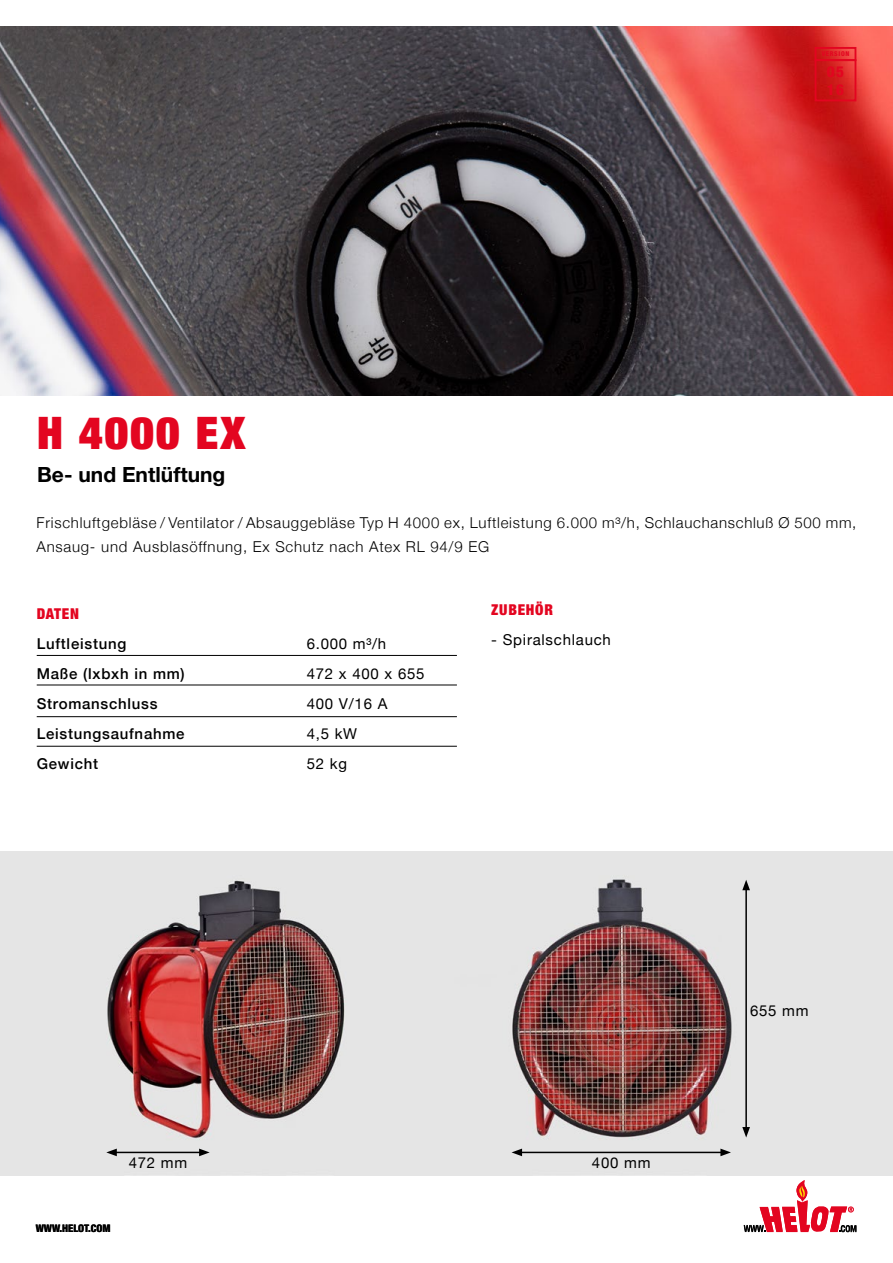
<style>
.page{position:relative;width:893px;height:1263px;background:#fff}
.page>*{position:absolute;margin:0;border:0;box-sizing:border-box;transform-origin:0 0}
.t1{font:900 condensed 45px "Helvetica Neue LT Std";letter-spacing:.05em;color:#e30520}
.t2{font:700 21px "Helvetica Neue LT Std";color:#000}
.t3{font:800 condensed 15.15px/18px "Helvetica Neue LT Std";color:#e30520}
.t4{font:300 15px/24px "Helvetica Neue";letter-spacing:.05em;color:#000}
.t5{font:15px "Helvetica Neue";letter-spacing:.05em;color:#000}
.t6{font:500 15px "Helvetica Neue";letter-spacing:.05em;color:#000}
.t7{font:900 condensed 15px "Helvetica Neue LT Std";letter-spacing:.05em;color:#e30520}
.t8{font:800 condensed 10.5px "Helvetica Neue LT Std";color:#000}
.t9{font:800 condensed 6.6px "Helvetica Neue LT Std";letter-spacing:.1em;color:#e30520}
</style>
<div class="page">
<img style="left:0;top:26px;width:893px;height:370px">
<hr style="left:37px;top:655px;width:420px;height:1px;background:#000">
<hr style="left:37px;top:685px;width:420px;height:1px;background:#000">
<hr style="left:37px;top:716px;width:420px;height:1px;background:#000">
<hr style="left:37px;top:746px;width:420px;height:1px;background:#000">
<img style="left:0;top:851px;width:893px;height:324px">
<hr style="left:114px;top:1152px;width:87px;height:1px;background:#000">
<svg style="left:106px;top:1148px;width:11px;height:8px"></svg>
<svg style="left:199px;top:1148px;width:11px;height:8px"></svg>
<hr style="left:520px;top:1152px;width:203px;height:1px;background:#000">
<svg style="left:512px;top:1148px;width:10px;height:8px"></svg>
<svg style="left:720px;top:1148px;width:11px;height:8px"></svg>
<hr style="left:745px;top:888px;width:2px;height:241px;background:#000">
<svg style="left:742px;top:1127px;width:8px;height:10px"></svg>
<svg style="left:742px;top:880px;width:8px;height:10px"></svg>
<svg style="left:744px;top:1180px;width:112px;height:53px"></svg>
<div style="left:815px;top:47px;width:41px;height:14px;border:2px solid #e30520"></div>
<div style="left:815px;top:59px;width:41px;height:42px;border:2px solid #e30520"></div>
<h1 class="t1" style="left:37px;top:404px;width:210px">H 4000 EX</h1>
<h2 class="t2" style="left:37px;top:462px;width:190px">Be- und Entlüftung</h2>
<p class="t9" style="left:822px;top:50px;width:29px">VERSION</p>
<p class="t3" style="left:827px;top:62px;width:19px">05<br>16</p>
<p class="t4" style="left:37px;top:510px;width:821px">Frischluftgebläse / Ventilator / Absauggebläse Typ H 4000 ex, Luftleistung 6.000 m³/h, Schlauchanschluß Ø 500 mm,<br>Ansaug- und Ausblasöffnung, Ex Schutz nach Atex RL 94/9 EG</p>
<p class="t7" style="left:37px;top:604px;width:44px">DATEN</p>
<p class="t6" style="left:37px;top:632px;width:91px">Luftleistung</p>
<p class="t5" style="left:307px;top:633px;width:81px">6.000 m³/h</p>
<p class="t6" style="left:37px;top:662px;width:150px">Maße (lxbxh in mm)</p>
<p class="t5" style="left:307px;top:663px;width:119px">472 x 400 x 655</p>
<p class="t6" style="left:37px;top:692px;width:122px">Stromanschluss</p>
<p class="t5" style="left:307px;top:693px;width:82px">400 V/16 A</p>
<p class="t6" style="left:37px;top:722px;width:149px">Leistungsaufnahme</p>
<p class="t5" style="left:307px;top:723px;width:52px">4,5 kW</p>
<p class="t6" style="left:37px;top:752px;width:63px">Gewicht</p>
<p class="t5" style="left:307px;top:753px;width:42px">52 kg</p>
<p class="t7" style="left:491px;top:601px;width:63px">ZUBEHÖR</p>
<p class="t5" style="left:491px;top:629px;width:121px">- Spiralschlauch</p>
<p class="t5" style="left:129px;top:1151px;width:60px">472 mm</p>
<p class="t5" style="left:592px;top:1151px;width:60px">400 mm</p>
<p class="t8" style="left:36px;top:1222px;width:76px">WWW.HELOT.COM</p>
<p class="t5" style="left:750px;top:999px;width:60px">655 mm</p>
</div>
